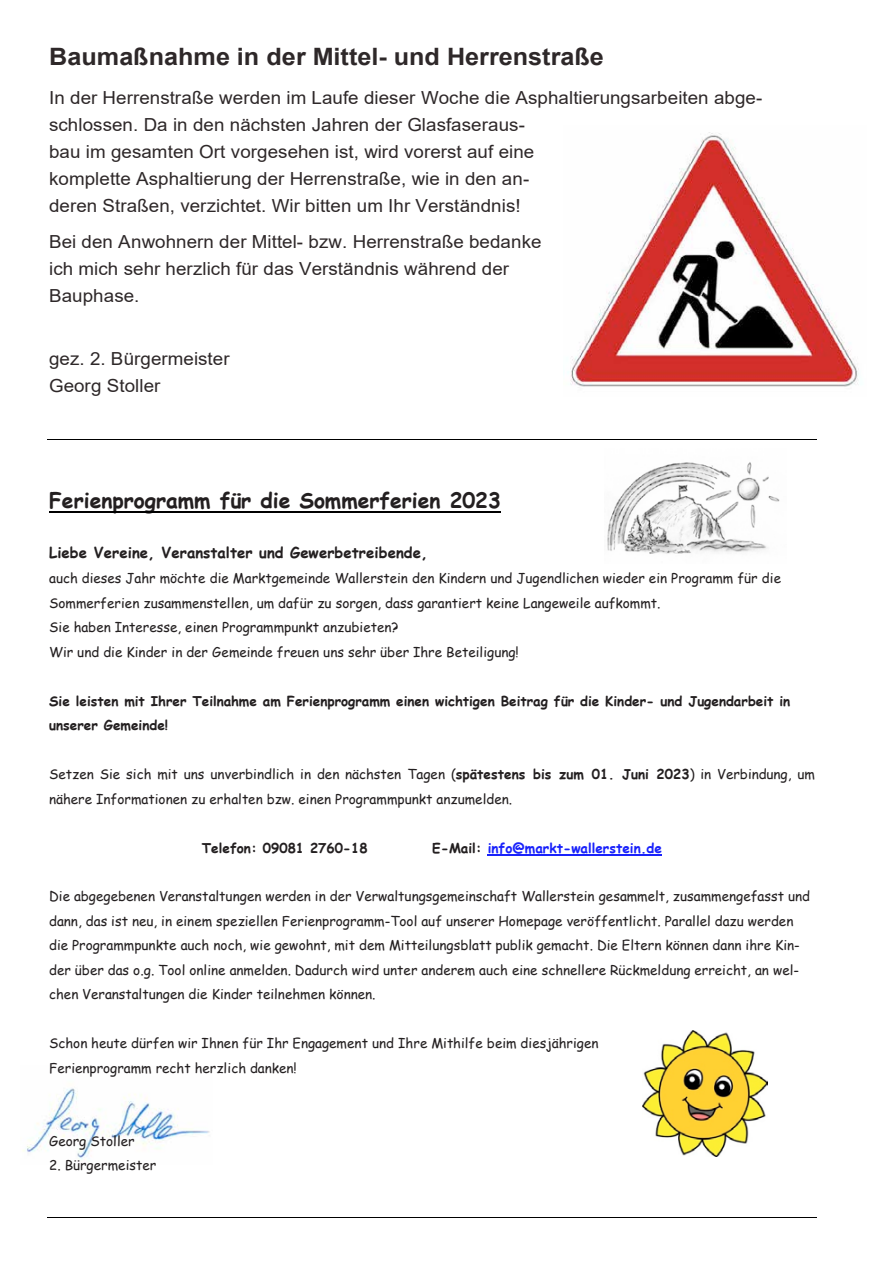
<style>
.page{position:relative;width:893px;height:1263px;background:#fff}
.page>*{position:absolute;margin:0;border:0;box-sizing:border-box;transform-origin:0 0}
.t1{font:700 24px "Arial";color:#2e2829;scale:1.05 1}
.t2{font:700 21px "Comic Sans MS";color:#231f20}
.t3{font:18px/26.8px "Arial";color:#2e2829;scale:1.04 1}
.t4{font:700 15px "Comic Sans MS";color:#231f20}
.t5{font:13.5px/24.5px "Comic Sans MS";color:#231f20}
.t6{font:700 13.5px/24.5px "Comic Sans MS";color:#231f20}
.t7{font:700 13.5px "Comic Sans MS";color:#1922fb}
.s1{font-weight:700}
.s2{color:#231f20}
</style>
<div class="page">
<img style="left:607px;top:462px;width:173px;height:92px">
<img style="left:642px;top:1031px;width:126px;height:125px">
<img style="left:22px;top:1088px;width:188px;height:72px">
<img style="left:568px;top:132px;width:291px;height:255px">
<hr style="left:47px;top:439px;width:770px;height:1px;background:#000">
<hr style="left:49px;top:511px;width:452px;height:2px;background:#000">
<hr style="left:488px;top:854px;width:174px;height:1px;background:#1922fb">
<hr style="left:47px;top:1217px;width:770px;height:1px;background:#000">
<h1 class="t1" style="left:49px;top:40px;width:530px">Baumaßnahme in der Mittel- und Herrenstraße</h1>
<p class="t3" style="left:49px;top:85px;width:687px">In der Herrenstraße werden im Laufe dieser Woche die Asphaltierungsarbeiten abge&shy;schlossen. Da in den nächsten Jahren der Glasfaseraus-<br>bau im gesamten Ort vorgesehen ist, wird vorerst auf eine<br>komplette Asphaltierung der Herrenstraße, wie in den an-<br>deren Straßen, verzichtet. Wir bitten um Ihr Verständnis!</p>
<h3 class="t3" style="left:49px;top:228px;width:475px">Bei den Anwohnern der Mittel- bzw. Herrenstraße bedanke ich mich sehr herzlich für das Verständnis während der<br>Bauphase.</h3>
<h3 class="t3" style="left:49px;top:345px;width:175px">gez. 2. Bürgermeister<br>Georg Stoller</h3>
<h2 class="t2" style="left:49px;top:485px;width:453px">Ferienprogramm für die Sommerferien 2023</h2>
<p class="t4" style="left:49px;top:541px;width:380px">Liebe Vereine, Veranstalter und Gewerbetreibende,</p>
<p class="t5" style="left:49px;top:566px;width:733px">auch dieses Jahr möchte die Marktgemeinde Wallerstein den Kindern und Jugendlichen wieder ein Programm für die Sommerferien zusammenstellen, um dafür zu sorgen, dass garantiert keine Langeweile aufkommt.<br>Sie haben Interesse, einen Programmpunkt anzubieten?<br>Wir und die Kinder in der Gemeinde freuen uns sehr über Ihre Beteiligung!</p>
<p class="t6" style="left:49px;top:688px;width:743px">Sie leisten mit Ihrer Teilnahme am Ferienprogramm einen wichtigen Beitrag für die Kinder- und Jugendarbeit in unserer Gemeinde!</p>
<p class="t5" style="left:49px;top:761px;width:767px">Setzen Sie sich mit uns unverbindlich in den nächsten Tagen (<span class="s1">spätestens bis zum 01. Juni 2023</span>) in Verbindung, um nähere Informationen zu erhalten bzw. einen Programmpunkt anzumelden.</p>
<p class="t6" style="left:202px;top:835px;width:167px">Telefon: 09081 2760-18</p>
<p class="t7" style="left:432px;top:838px;width:231px"><span class="s2">E-Mail:</span> info@markt-wallerstein.de</p>
<p class="t5" style="left:49px;top:884px;width:762px">Die abgegebenen Veranstaltungen werden in der Verwaltungsgemeinschaft Wallerstein gesammelt, zusammengefasst und dann, das ist neu, in einem speziellen Ferienprogramm-Tool auf unserer Homepage veröffentlicht. Parallel dazu werden die Programmpunkte auch noch, wie gewohnt, mit dem Mitteilungsblatt publik gemacht. Die Eltern können dann ihre Kin&shy;der über das o.g. Tool online anmelden. Dadurch wird unter anderem auch eine schnellere Rückmeldung erreicht, an wel&shy;chen Veranstaltungen die Kinder teilnehmen können.</p>
<p class="t5" style="left:49px;top:1031px;width:551px">Schon heute dürfen wir Ihnen für Ihr Engagement und Ihre Mithilfe beim diesjährigen<br>Ferienprogramm recht herzlich danken!</p>
<p class="t5" style="left:49px;top:1128px;width:87px">Georg Stoller</p>
<p class="t5" style="left:49px;top:1153px;width:109px">2. Bürgermeister</p>
</div>
